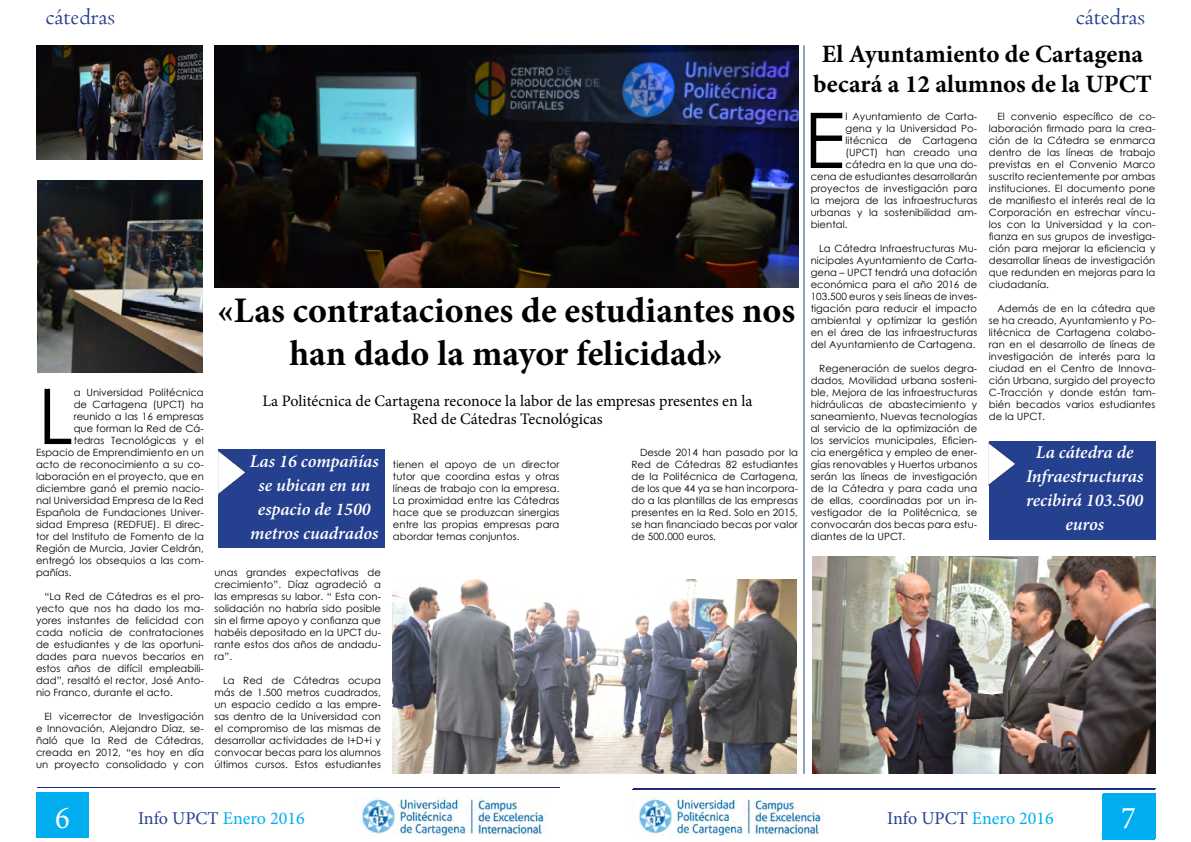
<style>
.page{position:relative;width:1191px;height:842px;background:#fff}
.page>*{position:absolute;margin:0;border:0;box-sizing:border-box;transform-origin:0 0}
.t1{font:76.8px "Century Gothic";color:#000}
.t2{font:700 36px/43.2px "Minion Pro";color:#000;text-align:center}
.t3{font:31.8px "Minion Pro";color:#fff;scale:.96 1}
.t4{font:700 25px/30px "Minion Pro";color:#000;text-align:center}
.t5{font:24px "Centaur";color:#25408f}
.t6{font:italic 600 18px/24px "Minion Pro";color:#fff;text-align:center}
.t7{font:18px "Minion Pro";color:#00aeef}
.t8{font:16px/18px "Minion Pro";color:#000;text-align:center}
.t9{font:10px/12px "Century Gothic";letter-spacing:.005em;color:#000;text-align:justify}
.s1{color:#25408f}
</style>
<div class="page">
<div style="left:37px;top:793px;width:52px;height:45px;background:#00aeef"></div>
<div style="left:1103px;top:793px;width:52px;height:46px;background:#00aeef"></div>
<hr style="left:37px;top:787px;width:522px;height:1px;background:#1d2b7a">
<hr style="left:633px;top:788px;width:522px;height:1px;background:#1d2b7a">
<img style="left:362px;top:797px;width:184px;height:39px">
<div style="left:1102px;top:794px;width:52px;height:45px;background:#00aeef"></div>
<hr style="left:632px;top:789px;width:522px;height:1px;background:#1d2b7a">
<img style="left:639px;top:797px;width:184px;height:39px">
<img style="left:813px;top:556px;width:342px;height:218px">
<img style="left:214px;top:45px;width:584px;height:242px">
<div style="left:218px;top:449px;width:167px;height:99px;background:#25408f"></div>
<img style="left:218px;top:450px;width:27px;height:44px">
<img style="left:36px;top:45px;width:166px;height:114px">
<img style="left:37px;top:181px;width:165px;height:191px">
<img style="left:393px;top:580px;width:403px;height:194px">
<hr style="left:803px;top:45px;width:1px;height:729px;background:#25408f">
<div style="left:989px;top:441px;width:166px;height:98px;background:#25408f"></div>
<img style="left:989px;top:443px;width:26px;height:42px">
<h3 class="t5" style="left:46px;top:2px;width:71px">cátedras</h3>
<h3 class="t5" style="left:1075px;top:2px;width:71px">cátedras</h3>
<h3 class="t4" style="left:813px;top:39px;width:340px">El Ayuntamiento de Cartagena becará a 12 alumnos de la UPCT</h3>
<h1 class="t1" style="left:804px;top:87px;width:43px">E</h1>
<p class="t9" style="left:845px;top:110px;width:133px">l Ayuntamiento de Carta-</p>
<p class="t9" style="left:989px;top:110px;width:168px;text-indent:8px">El convenio específico de co&shy;laboración firmado para la crea&shy;ción de la Cátedra se enmarca dentro de las líneas de trabajo previstas en el Convenio Marco suscrito recientemente por ambas instituciones. El documento pone de manifiesto el interés real de la Corporación en estrechar víncu&shy;los con la Universidad y la con&shy;fianza en sus grupos de investiga&shy;ción para mejorar la eficiencia y desarrollar líneas de investigación que redunden en mejoras para la ciudadanía.</p>
<p class="t9" style="left:989px;top:302px;width:168px;text-indent:8px">Además de en la cátedra que se ha creado, Ayuntamiento y Po&shy;litécnica de Cartagena colabo&shy;ran en el desarrollo de líneas de investigación de interés para la ciudad en el Centro de Innova&shy;ción Urbana, surgido del proyecto C-Tracción y donde están tam&shy;bién becados varios estudiantes de la UPCT.</p>
<p class="t9" style="left:845px;top:122px;width:133px">gena y la Universidad Po-</p>
<p class="t9" style="left:845px;top:134px;width:133px">litécnica de Cartagena</p>
<p class="t9" style="left:845px;top:146px;width:133px">(UPCT) han creado una</p>
<p class="t9" style="left:845px;top:158px;width:133px">cátedra en la que una do-</p>
<p class="t9" style="left:810px;top:170px;width:168px">cena de estudiantes desarrollarán</p>
<p class="t9" style="left:810px;top:182px;width:168px">proyectos de investigación para</p>
<p class="t9" style="left:810px;top:194px;width:168px">la mejora de las infraestructuras</p>
<p class="t9" style="left:810px;top:206px;width:168px">urbanas y la sostenibilidad am-</p>
<p class="t9" style="left:810px;top:218px;width:38px">biental.</p>
<p class="t9" style="left:810px;top:242px;width:168px;text-indent:8px">La Cátedra Infraestructuras Mu&shy;nicipales Ayuntamiento de Carta&shy;gena – UPCT tendrá una dotación económica para el año 2016 de 103.500 euros y seis líneas de inves&shy;tigación para reducir el impacto ambiental y optimizar la gestión en el área de las infraestructuras del Ayuntamiento de Cartagena.</p>
<p class="t9" style="left:810px;top:362px;width:168px;text-indent:8px">Regeneración de suelos degra&shy;dados, Movilidad urbana sosteni&shy;ble, Mejora de las infraestructuras hidráulicas de abastecimiento y saneamiento, Nuevas tecnologías al servicio de la optimización de los servicios municipales, Eficien&shy;cia energética y empleo de ener&shy;gías renovables y Huertos urbanos serán las líneas de investigación de la Cátedra y para cada una de ellas, coordinadas por un in&shy;vestigador de la Politécnica, se convocarán dos becas para estu&shy;diantes de la UPCT.</p>
<h2 class="t2" style="left:217px;top:288px;width:579px">«Las contrataciones de estudiantes nos han dado la mayor felicidad»</h2>
<h1 class="t1" style="left:38px;top:363px;width:37px">L</h1>
<p class="t9" style="left:74px;top:386px;width:132px">a Universidad Politécnica</p>
<h3 class="t8" style="left:262px;top:392px;width:491px">La Politécnica de Cartagena reconoce la labor de las empresas presentes en la<br>Red de Cátedras Tecnológicas</h3>
<p class="t9" style="left:393px;top:458px;width:168px">tienen el apoyo de un director tutor que coordina estas y otras líneas de trabajo con la empresa.<br>La proximidad entre las Cátedras hace que se produzcan sinergias entre las propias empresas para abordar temas conjuntos.</p>
<p class="t9" style="left:74px;top:398px;width:132px">de Cartagena (UPCT) ha</p>
<p class="t9" style="left:74px;top:410px;width:132px">reunido a las 16 empresas</p>
<p class="t9" style="left:74px;top:422px;width:132px">que forman la Red de Cá-</p>
<p class="t9" style="left:74px;top:434px;width:132px">tedras Tecnológicas y el</p>
<p class="t9" style="left:36px;top:446px;width:169px">Espacio de Emprendimiento en un</p>
<p class="t9" style="left:36px;top:458px;width:169px">acto de reconocimiento a su co-</p>
<p class="t9" style="left:36px;top:470px;width:169px">laboración en el proyecto, que en</p>
<p class="t9" style="left:36px;top:482px;width:169px">diciembre ganó el premio nacio-</p>
<p class="t9" style="left:36px;top:494px;width:169px">nal Universidad Empresa de la Red</p>
<p class="t9" style="left:36px;top:506px;width:169px">Española de Fundaciones Univer-</p>
<p class="t9" style="left:36px;top:518px;width:169px">sidad Empresa (REDFUE). El direc-</p>
<p class="t9" style="left:36px;top:530px;width:169px">tor del Instituto de Fomento de la</p>
<p class="t9" style="left:36px;top:542px;width:169px">Región de Murcia, Javier Celdrán,</p>
<p class="t9" style="left:36px;top:554px;width:169px">entregó los obsequios a las com-</p>
<p class="t9" style="left:36px;top:566px;width:37px">pañías.</p>
<p class="t9" style="left:36px;top:590px;width:169px;text-indent:8px">“La Red de Cátedras es el pro&shy;yecto que nos ha dado los ma&shy;yores instantes de felicidad con cada noticia de contrataciones de estudiantes y de las oportuni&shy;dades para nuevos becarios en estos años de difícil empleabili&shy;dad”, resaltó el rector, José Anto&shy;nio Franco, durante el acto.</p>
<p class="t9" style="left:36px;top:710px;width:169px;text-indent:8px">El vicerrector de Investigación e Innovación, Alejandro Díaz, se&shy;ñaló que la Red de Cátedras, creada en 2012, “es hoy en día un proyecto consolidado y con</p>
<h3 class="t6" style="left:250px;top:449px;width:130px">Las 16 compañías se ubican en un espacio de 1500 metros cuadrados</h3>
<p class="t9" style="left:631px;top:446px;width:168px;text-indent:8px">Desde 2014 han pasado por la Red de Cátedras 82 estudiantes de la Politécnica de Cartagena, de los que 44 ya se han incorpora&shy;do a las plantillas de las empresas presentes en la Red. Solo en 2015, se han financiado becas por valor de 500.000 euros.</p>
<h3 class="t6" style="left:1026px;top:440px;width:119px">La cátedra de<br>Infraestructuras recibirá 103.500 euros</h3>
<p class="t9" style="left:214px;top:566px;width:168px">unas grandes expectativas de crecimiento”. Díaz agradeció a las empresas su labor. “ Esta con&shy;solidación no habría sido posible sin el firme apoyo y confianza que habéis depositado en la UPCT du&shy;rante estos dos años de andadu&shy;ra”.</p>
<p class="t9" style="left:214px;top:674px;width:168px;text-indent:8px">La Red de Cátedras ocupa más de 1.500 metros cuadrados, un espacio cedido a las empre&shy;sas dentro de la Universidad con el compromiso de las mismas de desarrollar actividades de I+D+i y convocar becas para los alumnos últimos cursos. Estos estudiantes</p>
<h3 class="t3" style="left:55px;top:797px;width:17px">6</h3>
<h3 class="t3" style="left:1122px;top:797px;width:17px">3</h3>
<h3 class="t7" style="left:138px;top:806px;width:168px"><span class="s1">Info UPCT</span> Enero 2016</h3>
<h3 class="t7" style="left:887px;top:806px;width:168px"><span class="s1">Info UPCT</span> Enero 2016</h3>
<h3 class="t3" style="left:1121px;top:797px;width:17px">7</h3>
</div>
